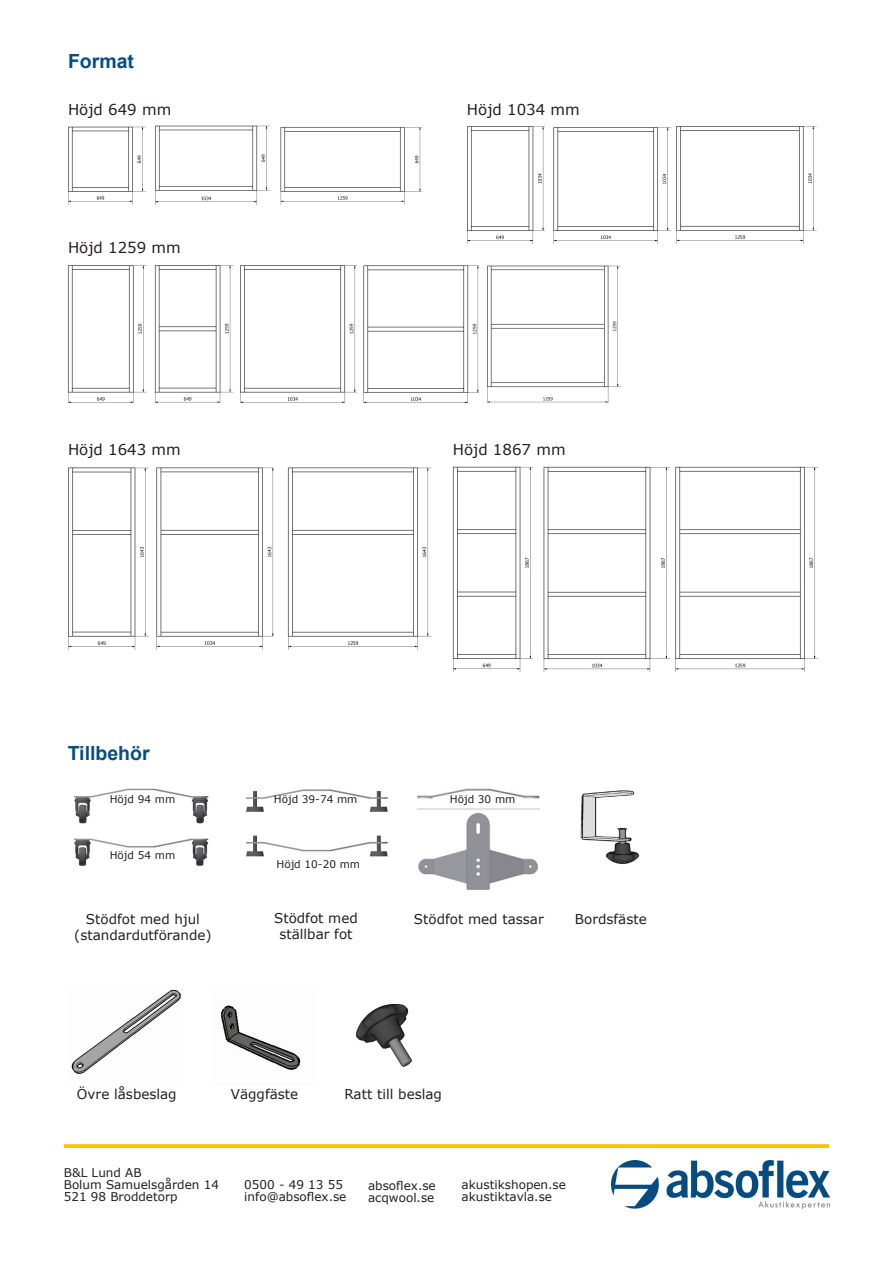
<style>
.page{position:relative;width:893px;height:1263px;background:#fff}
.page>*{position:absolute;margin:0;border:0;box-sizing:border-box;transform-origin:0 0}
.Smårubriker{font:700 19.5px "Arial";color:#044e84}
.Faktatext{font:15px "Verdana";color:#231f20}
.Montagealt_text{font:13.5px/16.2px "Verdana";color:#231f20;text-align:center}
.t1{font:12px/12px "Verdana";color:#231f20}
.Montagealt_text-2{font:10.5px "Verdana";color:#231f20}
</style>
<div class="page">
<svg style="left:64px;top:1144px;width:765px;height:4px;background:#ffc30f"></svg>
<img style="left:611px;top:1161px;width:218px;height:48px">
<img style="left:280px;top:127px;width:141px;height:78px">
<img style="left:68px;top:126px;width:78px;height:79px">
<img style="left:155px;top:125px;width:115px;height:80px">
<img style="left:67px;top:265px;width:167px;height:138px">
<img style="left:553px;top:126px;width:264px;height:118px">
<img style="left:467px;top:126px;width:77px;height:118px">
<img style="left:240px;top:265px;width:117px;height:138px">
<img style="left:487px;top:265px;width:134px;height:138px">
<img style="left:363px;top:265px;width:116px;height:138px">
<img style="left:287px;top:467px;width:145px;height:183px">
<img style="left:68px;top:467px;width:81px;height:183px">
<img style="left:156px;top:467px;width:118px;height:183px">
<img style="left:543px;top:466px;width:275px;height:205px">
<img style="left:452px;top:466px;width:80px;height:205px">
<img style="left:417px;top:788px;width:122px;height:102px">
<img style="left:71px;top:989px;width:110px;height:85px">
<img style="left:246px;top:789px;width:142px;height:68px">
<img style="left:74px;top:788px;width:135px;height:78px">
<img style="left:580px;top:790px;width:60px;height:75px">
<img style="left:221px;top:1005px;width:80px;height:65px">
<img style="left:356px;top:1004px;width:56px;height:63px">
<p class="Smårubriker" style="left:68px;top:48px;width:68px">Format</p>
<p class="Faktatext" style="left:68px;top:99px;width:105px">Höjd 649 mm</p>
<p class="Faktatext" style="left:467px;top:99px;width:114px">Höjd 1034 mm</p>
<p class="Faktatext" style="left:68px;top:237px;width:114px">Höjd 1259 mm</p>
<p class="Faktatext" style="left:68px;top:439px;width:114px">Höjd 1643 mm</p>
<p class="Faktatext" style="left:453px;top:439px;width:114px">Höjd 1867 mm</p>
<p class="Smårubriker" style="left:68px;top:739px;width:83px">Tillbehör</p>
<p class="Montagealt_text-2" style="left:110px;top:792px;width:67px">Höjd 94 mm</p>
<p class="Montagealt_text-2" style="left:110px;top:848px;width:67px">Höjd 54 mm</p>
<p class="Montagealt_text-2" style="left:274px;top:791px;width:85px">Höjd 39-74 mm</p>
<p class="Montagealt_text-2" style="left:450px;top:792px;width:67px">Höjd 30 mm</p>
<p class="Montagealt_text-2" style="left:276px;top:857px;width:85px">Höjd 10-20 mm</p>
<p class="Montagealt_text" style="left:74px;top:910px;width:139px">Stödfot med hjul (standardutförande)</p>
<p class="Montagealt_text" style="left:274px;top:909px;width:85px">Stödfot med ställbar fot</p>
<p class="Montagealt_text" style="left:414px;top:910px;width:131px">Stödfot med tassar</p>
<p class="Montagealt_text" style="left:575px;top:910px;width:73px">Bordsfäste</p>
<p class="Montagealt_text" style="left:77px;top:1085px;width:101px">Övre låsbeslag</p>
<p class="Montagealt_text" style="left:231px;top:1085px;width:69px">Väggfäste</p>
<p class="Montagealt_text" style="left:344px;top:1085px;width:99px">Ratt till beslag</p>
<p class="t1" style="left:64px;top:1167px;width:157px">B&amp;L Lund AB<br>Bolum Samuelsgården 14<br>521 98 Broddetorp</p>
<p class="t1" style="left:244px;top:1179px;width:104px">0500 - 49 13 55 info@absoflex.se</p>
<p class="t1" style="left:368px;top:1179px;width:69px">absoflex.se acqwool.se</p>
<p class="t1" style="left:462px;top:1178px;width:106px">akustikshopen.se akustiktavla.se</p>
</div>
